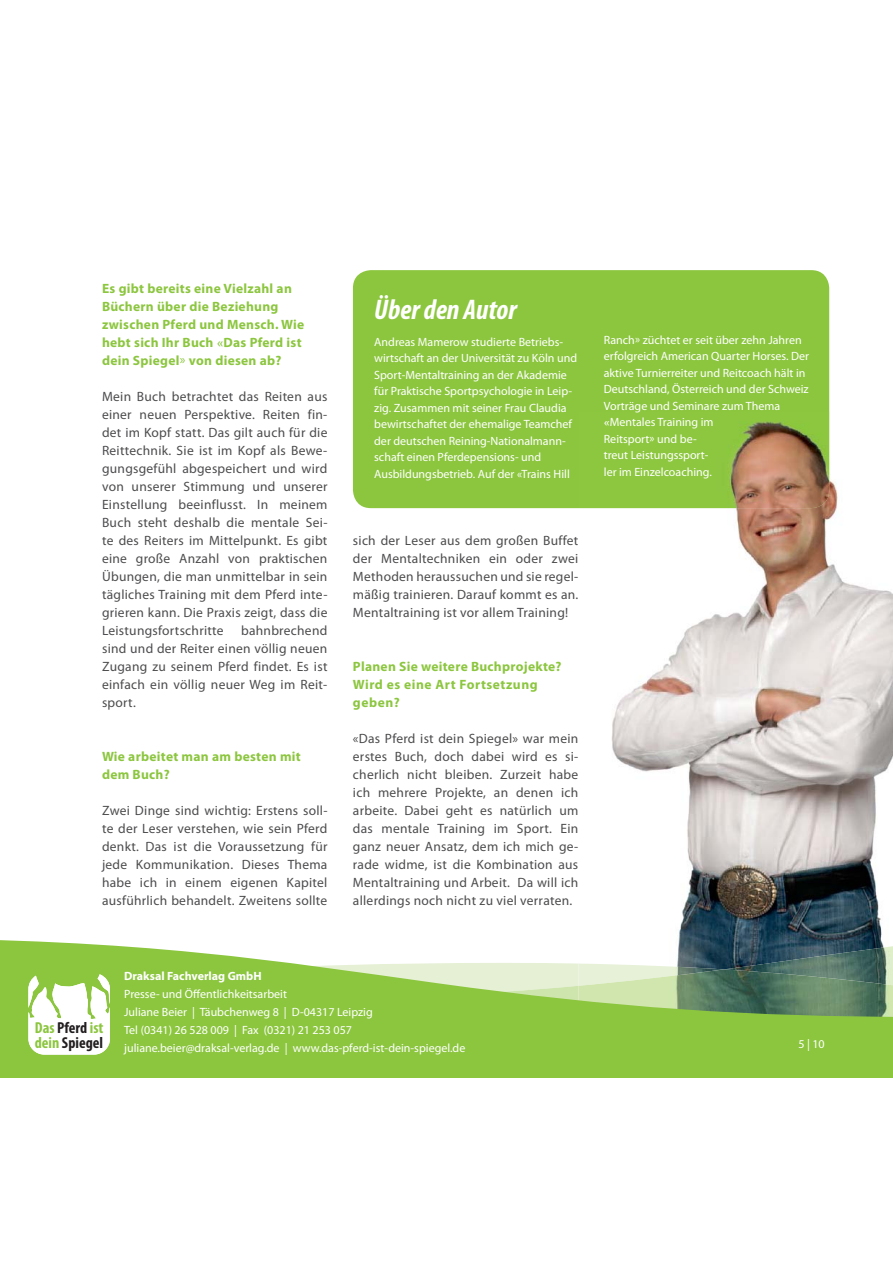
<style>
.page{position:relative;width:893px;height:1263px;background:#fff}
.page>*{position:absolute;margin:0;border:0;box-sizing:border-box;transform-origin:0 0}
.t1{font:italic 700 condensed 28.5px "Myriad Pro";color:#fff}
.t2{font:700 condensed 15.9px/15.3px "Myriad Pro";color:#231f20}
.t3{font:13.5px/18px "Myriad Pro";letter-spacing:.02em;color:#4c4c4e;text-align:justify}
.t4{font:700 13.5px/18px "Myriad Pro";letter-spacing:.02em;color:#8cc63f}
.t5{font:12px/16.5px "Myriad Pro";color:#fff}
.t6{font:700 12px "Myriad Pro";color:#fff}
.s1{font-family:"Corbel";font-weight:400}
.s2{font-weight:400}
.s3{color:#8cc63f}
.s4{font-family:"Corbel"}
</style>
<div class="page">
<div style="left:353px;top:270px;width:476px;height:238px;background:#8cc63f;border-radius:18px"></div>
<img style="left:578px;top:490px;width:314px;height:448px">
<img style="left:578px;top:421px;width:251px;height:87px">
<svg style="left:0;top:938px;width:892px;height:140px;fill:#8cc63f"></svg>
<svg style="left:28px;top:963px;width:550px;height:92px;background:#a1d062"></svg>
<p class="t4" style="left:102px;top:280px;width:204px">Es gibt bereits eine Vielzahl an<br>Büchern über die Beziehung zwischen Pferd und Mensch. Wie hebt sich Ihr Buch <span class="s1">«</span>Das Pferd ist dein Spiegel<span class="s2">»</span> von diesen ab?</p>
<p class="t3" style="left:102px;top:388px;width:227px">Mein Buch betrachtet das Reiten aus einer neuen Perspektive. Reiten fin&shy;det im Kopf statt. Das gilt auch für die Reittechnik. Sie ist im Kopf als Bewe&shy;gungsgefühl abgespeichert und wird von unserer Stimmung und unserer Einstellung beeinflusst. In meinem Buch steht deshalb die mentale Sei&shy;te des Reiters im Mittelpunkt. Es gibt eine große Anzahl von praktischen Übungen, die man unmittelbar in sein tägliches Training mit dem Pferd inte&shy;grieren kann. Die Praxis zeigt, dass die Leistungsfortschritte</p>
<p class="t3" style="left:102px;top:622px;width:227px;text-indent:139px">bahnbrechend sind und der Reiter einen völlig neuen Zugang zu seinem Pferd findet. Es ist einfach ein völlig neuer Weg im Reit&shy;sport.</p>
<p class="t4" style="left:102px;top:748px;width:200px">Wie arbeitet man am besten mit dem Buch?</p>
<p class="t3" style="left:102px;top:802px;width:227px">Zwei Dinge sind wichtig: Erstens soll&shy;te der Leser verstehen, wie sein Pferd denkt. Das ist die Voraussetzung für jede Kommunikation. Dieses Thema habe ich in einem eigenen Kapitel ausführlich behandelt. Zweitens sollte</p>
<h1 class="t1" style="left:374px;top:298px;width:144px">Über den Autor</h1>
<p class="t5" style="left:374px;top:334px;width:204px">Andreas Mamerow studierte Betriebs&shy;wirtschaft an der Universität zu Köln und Sport-Mentaltraining an der Akademie für Praktische Sportpsychologie in Leip&shy;zig. Zusammen mit seiner Frau Claudia bewirtschaftet der ehemalige Teamchef der deutschen Reining-Nationalmann&shy;schaft einen Pferdepensions- und Ausbildungsbetrieb. Auf der «Trains Hill</p>
<p class="t3" style="left:353px;top:532px;width:227px">sich der Leser aus dem großen Buffet der Mentaltechniken ein oder zwei Methoden heraussuchen und sie regel&shy;mäßig trainieren. Darauf kommt es an.<br>Mentaltraining ist vor allem Training!</p>
<p class="t4" style="left:353px;top:658px;width:210px">Planen Sie weitere Buchprojekte?<br>Wird es eine Art Fortsetzung geben?</p>
<p class="t3" style="left:353px;top:730px;width:227px">«Das Pferd ist dein Spiegel» war mein erstes Buch, doch dabei wird es si&shy;cherlich nicht bleiben. Zurzeit habe ich mehrere Projekte, an denen ich arbeite. Dabei geht es natürlich um das mentale Training im Sport. Ein ganz neuer Ansatz, dem ich mich ge&shy;rade widme, ist die Kombination aus Mentaltraining und Arbeit. Da will ich allerdings noch nicht zu viel verraten.</p>
<p class="t2" style="left:35px;top:1021px;width:70px"><span class="s3">Das</span> Pferd <span class="s3">ist dein</span> Spiegel</p>
<p class="t6" style="left:124px;top:972px;width:139px">Draksal Fachverlag GmbH</p>
<p class="t5" style="left:124px;top:986px;width:343px;line-height:18px">Presse- und Öffentlichkeitsarbeit<br>Juliane Beier | Täubchenweg 8 | D-04317 Leipzig<br>Tel (0341) 26 528 009 | Fax (0321) 21 253 057 juliane.beier@draksal-verlag.de | www.das-pferd-ist-dein-spiegel.de</p>
<p class="t5" style="left:604px;top:332px;width:207px">Ranch» züchtet er seit über zehn Jahren erfolgreich American Quarter Horses. Der aktive Turnierreiter und Reitcoach hält in<br>Deutschland, Österreich und der Schweiz<br>Vorträge und Seminare zum Thema <span class="s4">«</span>Mentales Training im<br>Reitsport» und be-<br>treut Leistungssport-<br>ler im Einzelcoaching.</p>
<p class="t5" style="left:798px;top:1036px;width:28px">5 | 10</p>
</div>
